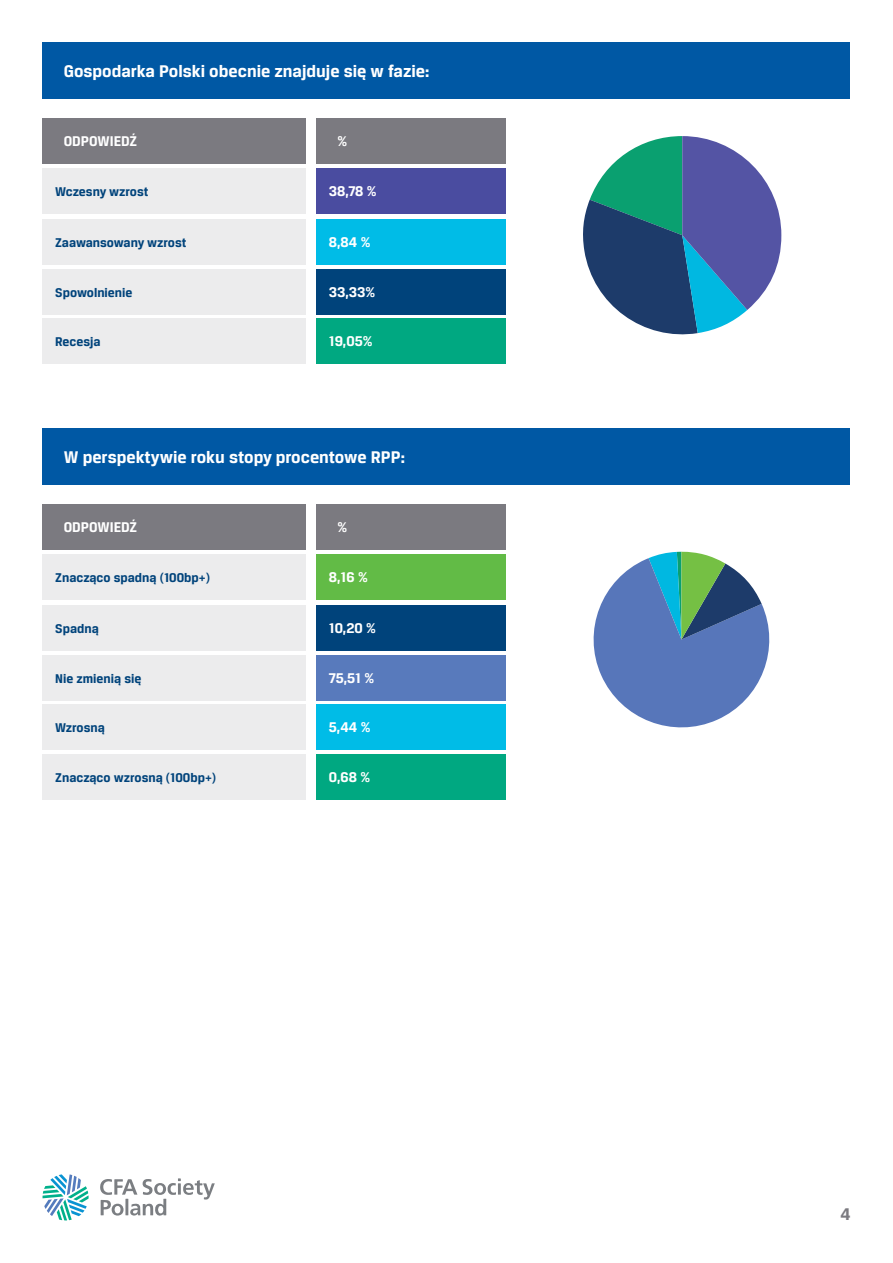
<style>
.page{position:relative;width:893px;height:1263px;background:#fff}
.page>*{position:absolute;margin:0;border:0;box-sizing:border-box;transform-origin:0 0}
.t1{font:700 18px "CFA Breuer Text";color:#fff}
.t2{font:700 18px "CFA Breuer Text";color:#7b7a80}
.t3{font:700 15px "CFA Breuer Text";color:#fff}
.t4{font:700 13.5px "CFA Breuer Text";color:#00437b}
</style>
<div class="page">
<svg style="left:100px;top:1178px;width:115px;height:38px"></svg>
<svg style="left:43px;top:1174px;width:46px;height:46px"></svg>
<div style="left:43px;top:43px;width:807px;height:56px;background:#0058a4"></div>
<div style="left:43px;top:118px;width:263px;height:46px;background:#7b7a80"></div>
<div style="left:43px;top:168px;width:263px;height:46px;background:#ececed"></div>
<div style="left:43px;top:219px;width:263px;height:45px;background:#ececed"></div>
<div style="left:43px;top:269px;width:263px;height:45px;background:#ececed"></div>
<div style="left:43px;top:318px;width:263px;height:46px;background:#ececed"></div>
<div style="left:316px;top:118px;width:190px;height:46px;background:#7b7a80"></div>
<div style="left:316px;top:168px;width:190px;height:46px;background:#4a4ca0"></div>
<div style="left:316px;top:219px;width:190px;height:45px;background:#00bce7"></div>
<div style="left:316px;top:269px;width:190px;height:45px;background:#00437b"></div>
<div style="left:316px;top:318px;width:190px;height:46px;background:#00a881"></div>
<svg style="left:583px;top:136px;width:198px;height:199px"></svg>
<div style="left:43px;top:428px;width:807px;height:57px;background:#0058a4"></div>
<div style="left:43px;top:504px;width:263px;height:45px;background:#7b7a80"></div>
<div style="left:43px;top:554px;width:263px;height:45px;background:#ececed"></div>
<div style="left:43px;top:605px;width:263px;height:45px;background:#ececed"></div>
<div style="left:43px;top:655px;width:263px;height:45px;background:#ececed"></div>
<div style="left:43px;top:704px;width:263px;height:45px;background:#ececed"></div>
<div style="left:43px;top:754px;width:263px;height:45px;background:#ececed"></div>
<div style="left:316px;top:504px;width:190px;height:45px;background:#7b7a80"></div>
<div style="left:316px;top:554px;width:190px;height:45px;background:#62bb46"></div>
<div style="left:316px;top:605px;width:190px;height:45px;background:#00437b"></div>
<div style="left:316px;top:655px;width:190px;height:45px;background:#587abc"></div>
<div style="left:316px;top:704px;width:190px;height:45px;background:#00bce7"></div>
<div style="left:316px;top:754px;width:190px;height:45px;background:#00a881"></div>
<svg style="left:593px;top:552px;width:177px;height:176px"></svg>
<h1 class="t1" style="left:64px;top:61px;width:367px">Gospodarka Polski obecnie znajduje się w fazie:</h1>
<p class="t3" style="left:64px;top:133px;width:75px">ODPOWIEDŹ</p>
<p class="t4" style="left:55px;top:184px;width:95px">Wczesny wzrost</p>
<p class="t4" style="left:55px;top:235px;width:133px">Zaawansowany wzrost</p>
<p class="t4" style="left:55px;top:285px;width:79px">Spowolnienie</p>
<p class="t4" style="left:55px;top:334px;width:47px">Recesja</p>
<p class="t3" style="left:337px;top:133px;width:11px">%</p>
<p class="t3" style="left:329px;top:183px;width:49px">38,78 %</p>
<p class="t3" style="left:329px;top:234px;width:43px">8,84 %</p>
<p class="t3" style="left:329px;top:284px;width:48px">33,33%</p>
<p class="t3" style="left:329px;top:333px;width:45px">19,05%</p>
<h1 class="t1" style="left:64px;top:447px;width:343px">W perspektywie roku stopy procentowe RPP:</h1>
<p class="t3" style="left:64px;top:519px;width:75px">ODPOWIEDŹ</p>
<p class="t4" style="left:55px;top:570px;width:156px">Znacząco spadną (100bp+)</p>
<p class="t4" style="left:55px;top:621px;width:45px">Spadną</p>
<p class="t4" style="left:55px;top:670px;width:88px">Nie zmienią się</p>
<p class="t4" style="left:55px;top:720px;width:51px">Wzrosną</p>
<p class="t4" style="left:55px;top:770px;width:162px">Znacząco wzrosną (100bp+)</p>
<p class="t3" style="left:337px;top:519px;width:11px">%</p>
<p class="t3" style="left:329px;top:569px;width:40px">8,16 %</p>
<p class="t3" style="left:329px;top:620px;width:49px">10,20 %</p>
<p class="t3" style="left:329px;top:670px;width:47px">75,51 %</p>
<p class="t3" style="left:329px;top:719px;width:43px">5,44 %</p>
<p class="t3" style="left:329px;top:769px;width:43px">0,68 %</p>
<h1 class="t2" style="left:840px;top:1204px;width:12px">4</h1>
</div>
